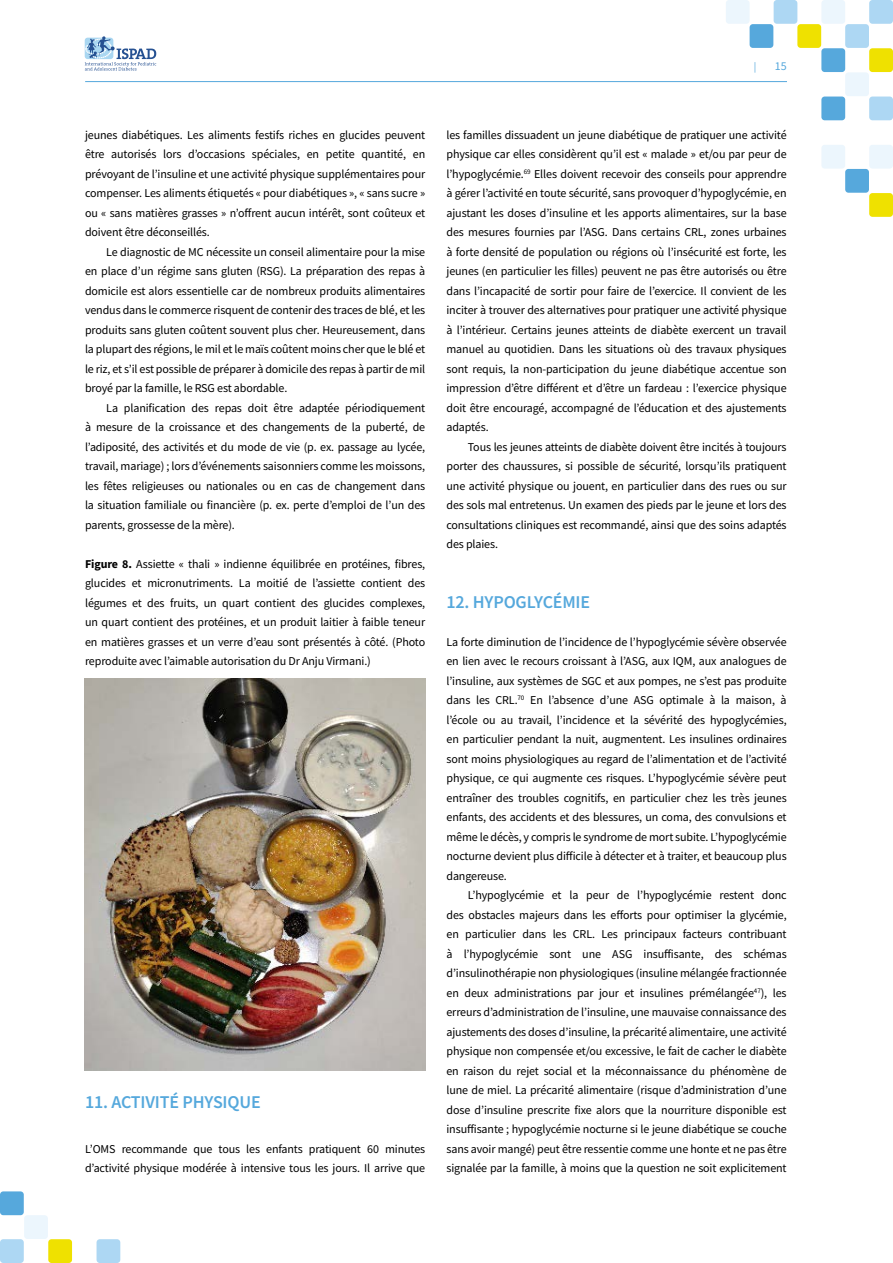
<style>
.page{position:relative;width:893px;height:1263px;background:#fff}
.page>*{position:absolute;margin:0;border:0;box-sizing:border-box;transform-origin:0 0}
.t1{font:600 18px "Source Sans Pro";letter-spacing:-.01em;color:#55a8dc}
.t2{font:12px/19.5px "Source Sans Pro";letter-spacing:-.01em;color:#000;text-align:justify}
.t3{font:12px "Source Sans Pro";color:#55a8dc}
.t4{font:10.5px "Source Sans Pro";color:#55a8dc}
.s1{font-weight:700}
</style>
<div class="page">
<div style="left:821px;top:0;width:24px;height:24px;background:#ecf6fd;border-radius:3px"></div>
<div style="left:821px;top:48px;width:24px;height:24px;background:#56a8dc;border-radius:3px"></div>
<div style="left:821px;top:97px;width:24px;height:23px;background:#56a8dc;border-radius:3px"></div>
<div style="left:821px;top:145px;width:24px;height:24px;background:#ecf6fd;border-radius:3px"></div>
<div style="left:869px;top:0;width:24px;height:24px;background:#add7f3;border-radius:3px"></div>
<div style="left:869px;top:48px;width:24px;height:24px;background:#efe100;border-radius:3px"></div>
<div style="left:869px;top:97px;width:24px;height:23px;background:#add7f3;border-radius:3px"></div>
<div style="left:869px;top:145px;width:24px;height:24px;background:#ecf6fd;border-radius:3px"></div>
<div style="left:869px;top:193px;width:24px;height:24px;background:#efe100;border-radius:3px"></div>
<div style="left:845px;top:24px;width:24px;height:24px;background:#add7f3;border-radius:3px"></div>
<div style="left:845px;top:72px;width:24px;height:24px;background:#ecf6fd;border-radius:3px"></div>
<div style="left:845px;top:169px;width:24px;height:24px;background:#56a8dc;border-radius:3px"></div>
<div style="left:774px;top:0;width:23px;height:24px;background:#add7f3;border-radius:3px"></div>
<div style="left:750px;top:24px;width:23px;height:24px;background:#56a8dc;border-radius:3px"></div>
<div style="left:726px;top:0;width:24px;height:24px;background:#ecf6fd;border-radius:3px"></div>
<div style="left:797px;top:24px;width:24px;height:24px;background:#efe100;border-radius:3px"></div>
<div style="left:0;top:1191px;width:24px;height:24px;background:#56a8dc;border-radius:3px"></div>
<div style="left:97px;top:1239px;width:23px;height:24px;background:#add7f3;border-radius:3px"></div>
<div style="left:48px;top:1239px;width:24px;height:24px;background:#efe100;border-radius:3px"></div>
<div style="left:0;top:1239px;width:24px;height:24px;background:#add7f3;border-radius:3px"></div>
<div style="left:24px;top:1215px;width:24px;height:24px;background:#ecf6fd;border-radius:3px"></div>
<hr style="left:85px;top:81px;width:702px;height:1px;background:#55a8dc">
<svg style="left:85px;top:36px;width:71px;height:35px"></svg>
<img style="left:85px;top:678px;width:340px;height:392px">
<p class="t4" style="left:754px;top:59px;width:4px">|</p>
<p class="t3" style="left:775px;top:58px;width:13px">15</p>
<p class="t2" style="left:85px;top:125px;width:342px">jeunes diabétiques. Les aliments festifs riches en glucides peuvent être autorisés lors d’occasions spéciales, en petite quantité, en prévoyant de l’insuline et une activité physique supplémentaires pour compenser. Les aliments étiquetés « pour diabétiques », « sans sucre » ou « sans matières grasses » n’offrent aucun intérêt, sont coûteux et doivent être déconseillés.</p>
<p class="t2" style="left:85px;top:242px;width:342px;text-indent:21px">Le diagnostic de MC nécessite un conseil alimentaire pour la mise en place d’un régime sans gluten (RSG). La préparation des repas à domicile est alors essentielle car de nombreux produits alimentaires vendus dans le commerce risquent de contenir des traces de blé, et les produits sans gluten coûtent souvent plus cher. Heureusement, dans la plupart des régions, le mil et le maïs coûtent moins cher que le blé et le riz, et s’il est possible de préparer à domicile des repas à partir de mil broyé par la famille, le RSG est abordable.</p>
<p class="t2" style="left:85px;top:398px;width:342px;text-indent:21px">La planification des repas doit être adaptée périodiquement à mesure de la croissance et des changements de la puberté, de l’adiposité, des activités et du mode de vie (p. ex. passage au lycée, travail, mariage) ; lors d’événements saisonniers comme les moissons, les fêtes religieuses ou nationales ou en cas de changement dans la situation familiale ou financière (p. ex. perte d’emploi de l’un des parents, grossesse de la mère).</p>
<p class="t2" style="left:85px;top:554px;width:342px"><span class="s1">Figure 8.</span> Assiette « thali » indienne équilibrée en protéines, fibres, glucides et micronutriments. La moitié de l’assiette contient des légumes et des fruits, un quart contient des glucides complexes, un quart contient des protéines, et un produit laitier à faible teneur en matières grasses et un verre d’eau sont présentés à côté. (Photo reproduite avec l’aimable autorisation du Dr Anju Virmani.)</p>
<h1 class="t1" style="left:85px;top:1090px;width:177px">11. ACTIVITÉ PHYSIQUE</h1>
<p class="t2" style="left:85px;top:1139px;width:342px">L’OMS recommande que tous les enfants pratiquent 60 minutes d’activité physique modérée à intensive tous les jours. Il arrive que</p>
<p class="t2" style="left:446px;top:125px;width:342px">les familles dissuadent un jeune diabétique de pratiquer une activité physique car elles considèrent qu’il est « malade » et/ou par peur de l’hypoglycémie.<sup>69</sup> Elles doivent recevoir des conseils pour apprendre à gérer l’activité en toute sécurité, sans provoquer d’hypoglycémie, en ajustant les doses d’insuline et les apports alimentaires, sur la base des mesures fournies par l’ASG. Dans certains CRL, zones urbaines à forte densité de population ou régions où l’insécurité est forte, les jeunes (en particulier les filles) peuvent ne pas être autorisés ou être dans l’incapacité de sortir pour faire de l’exercice. Il convient de les inciter à trouver des alternatives pour pratiquer une activité physique à l’intérieur. Certains jeunes atteints de diabète exercent un travail manuel au quotidien. Dans les situations où des travaux physiques sont requis, la non-participation du jeune diabétique accentue son impression d’être différent et d’être un fardeau : l’exercice physique doit être encouragé, accompagné de l’éducation et des ajustements adaptés.</p>
<p class="t2" style="left:446px;top:437px;width:342px;text-indent:21px">Tous les jeunes atteints de diabète doivent être incités à toujours porter des chaussures, si possible de sécurité, lorsqu’ils pratiquent une activité physique ou jouent, en particulier dans des rues ou sur des sols mal entretenus. Un examen des pieds par le jeune et lors des consultations cliniques est recommandé, ainsi que des soins adaptés des plaies.</p>
<h1 class="t1" style="left:446px;top:590px;width:145px">12. HYPOGLYCÉMIE</h1>
<p class="t2" style="left:446px;top:632px;width:342px">La forte diminution de l’incidence de l’hypoglycémie sévère observée en lien avec le recours croissant à l’ASG, aux IQM, aux analogues de l’insuline, aux systèmes de SGC et aux pompes, ne s’est pas produite dans les CRL.<sup>70</sup> En l’absence d’une ASG optimale à la maison, à l’école ou au travail, l’incidence et la sévérité des hypoglycémies, en particulier pendant la nuit, augmentent. Les insulines ordinaires sont moins physiologiques au regard de l’alimentation et de l’activité physique, ce qui augmente ces risques. L’hypoglycémie sévère peut entraîner des troubles cognitifs, en particulier chez les très jeunes enfants, des accidents et des blessures, un coma, des convulsions et même le décès, y compris le syndrome de mort subite. L’hypoglycémie nocturne devient plus difficile à détecter et à traiter, et beaucoup plus dangereuse.</p>
<p class="t2" style="left:446px;top:886px;width:342px;text-indent:21px">L’hypoglycémie et la peur de l’hypoglycémie restent donc des obstacles majeurs dans les efforts pour optimiser la glycémie, en particulier dans les CRL. Les principaux facteurs contribuant à l’hypoglycémie sont une ASG insuffisante, des schémas d’insulinothérapie non physiologiques (insuline mélangée fractionnée en deux administrations par jour et insulines prémélangée<sup>47</sup>), les erreurs d’administration de l’insuline, une mauvaise connaissance des ajustements des doses d’insuline, la précarité alimentaire, une activité physique non compensée et/ou excessive, le fait de cacher le diabète en raison du rejet social et la méconnaissance du phénomène de lune de miel. La précarité alimentaire (risque d’administration d’une dose d’insuline prescrite fixe alors que la nourriture disponible est insuffisante ; hypoglycémie nocturne si le jeune diabétique se couche sans avoir mangé) peut être ressentie comme une honte et ne pas être signalée par la famille, à moins que la question ne soit explicitement</p>
</div>
